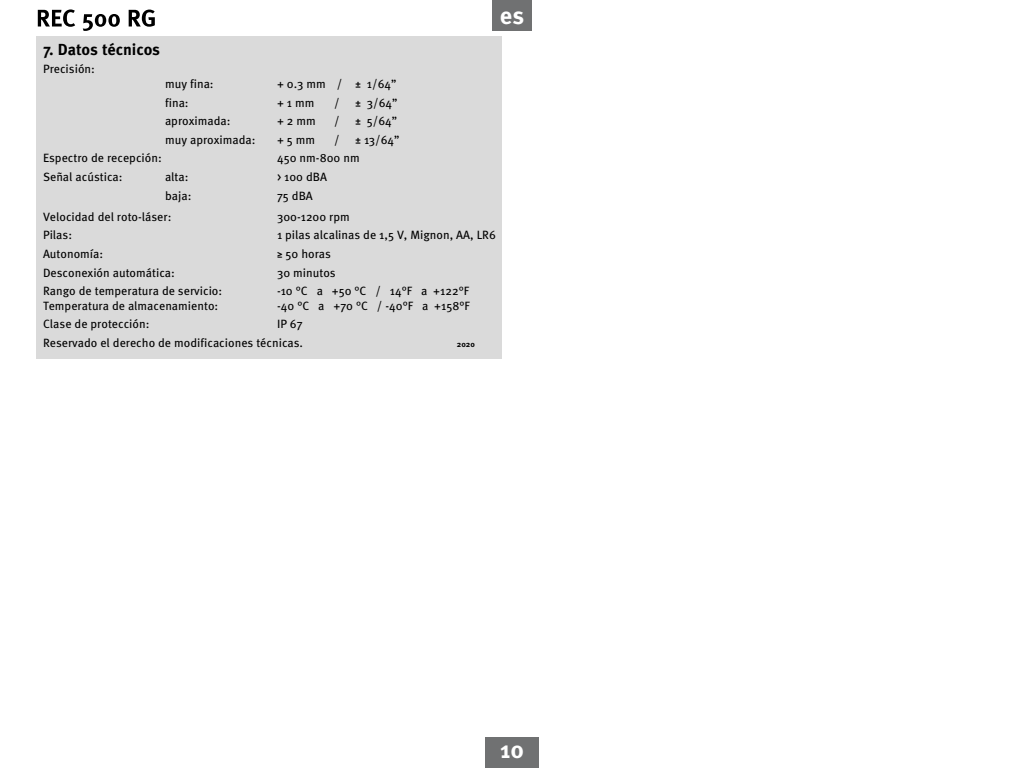
<style>
.page{position:relative;width:1024px;height:768px;background:#fff}
.page>*{position:absolute;margin:0;border:0;box-sizing:border-box;transform-origin:0 0}
.t1{font:700 24px "Meta Pro";color:#fff}
.t2{font:700 16px "Meta Pro";letter-spacing:-.005em;color:#000}
.t3{font:12px/18.6px "Meta Pro";color:#000;text-align:right}
.t4{font:700 8px "Meta Pro";color:#000}
</style>
<div class="page">
<svg style="left:38px;top:9px;width:117px;height:22px"></svg>
<div style="left:485px;top:738px;width:54px;height:30px;background:#707172"></div>
<div style="left:492px;top:0;width:40px;height:30px;background:#707172"></div>
<div style="left:36px;top:36px;width:466px;height:323px;background:#dadada"></div>
<h2 class="t2" style="left:43px;top:37px;width:119px">7. Datos técnicos</h2>
<p class="t3" style="left:43px;top:59px;width:53px">Precisión:</p>
<p class="t3" style="left:165px;top:74px;width:50px">muy fina:</p>
<p class="t3" style="left:277px;top:74px;width:121px">+ 0.3 mm / ± 1/64”</p>
<p class="t3" style="left:165px;top:92px;width:25px">fina:</p>
<p class="t3" style="left:277px;top:92px;width:39px">+ 1 mm</p>
<p class="t3" style="left:334px;top:92px;width:7px">/</p>
<p class="t3" style="left:355px;top:92px;width:44px">± 3/64”</p>
<p class="t3" style="left:165px;top:111px;width:67px">aproximada:</p>
<p class="t3" style="left:277px;top:111px;width:40px">+ 2 mm</p>
<p class="t3" style="left:334px;top:111px;width:7px">/</p>
<p class="t3" style="left:355px;top:111px;width:44px">± 5/64”</p>
<p class="t3" style="left:165px;top:130px;width:92px">muy aproximada:</p>
<p class="t3" style="left:277px;top:130px;width:40px">+ 5 mm</p>
<p class="t3" style="left:334px;top:130px;width:7px">/</p>
<p class="t3" style="left:355px;top:130px;width:46px">± 13/64”</p>
<h1 class="t1" style="left:500px;top:-3px;width:26px">es</h1>
<p class="t3" style="left:43px;top:148px;width:120px">Espectro de recepción:</p>
<p class="t3" style="left:277px;top:148px;width:84px">450 nm-800 nm</p>
<p class="t3" style="left:43px;top:167px;width:81px">Señal acústica:</p>
<p class="t3" style="left:165px;top:167px;width:25px">alta:</p>
<p class="t3" style="left:277px;top:167px;width:52px">&gt; 100 dBA</p>
<p class="t3" style="left:165px;top:186px;width:28px">baja:</p>
<p class="t3" style="left:277px;top:186px;width:37px">75 dBA</p>
<p class="t3" style="left:43px;top:207px;width:130px">Velocidad del roto-láser:</p>
<p class="t3" style="left:277px;top:207px;width:74px">300-1200 rpm</p>
<p class="t3" style="left:43px;top:225px;width:31px">Pilas:</p>
<p class="t3" style="left:277px;top:225px;width:220px">1 pilas alcalinas de 1,5 V, Mignon, AA, LR6</p>
<p class="t3" style="left:43px;top:244px;width:62px">Autonomía:</p>
<p class="t3" style="left:277px;top:244px;width:56px">≥ 50 horas</p>
<p class="t3" style="left:43px;top:263px;width:133px">Desconexión automática:</p>
<p class="t3" style="left:277px;top:263px;width:60px">30 minutos</p>
<p class="t3" style="left:43px;top:281px;width:181px">Rango de temperatura de servicio:</p>
<p class="t3" style="left:277px;top:281px;width:193px">-10 °C a +50 °C / 14°F a +122°F</p>
<p class="t3" style="left:43px;top:296px;width:177px">Temperatura de almacenamiento:</p>
<p class="t3" style="left:277px;top:296px;width:194px">-40 °C a +70 °C / -40°F a +158°F</p>
<p class="t3" style="left:43px;top:314px;width:108px">Clase de protección:</p>
<p class="t3" style="left:43px;top:314px;width:262px">IP 67<br>Reservado el derecho de modificaciones técnicas.</p>
<p class="t4" style="left:457px;top:338px;width:20px">2020</p>
<h1 class="t1" style="left:500px;top:731px;width:25px">10</h1>
</div>
